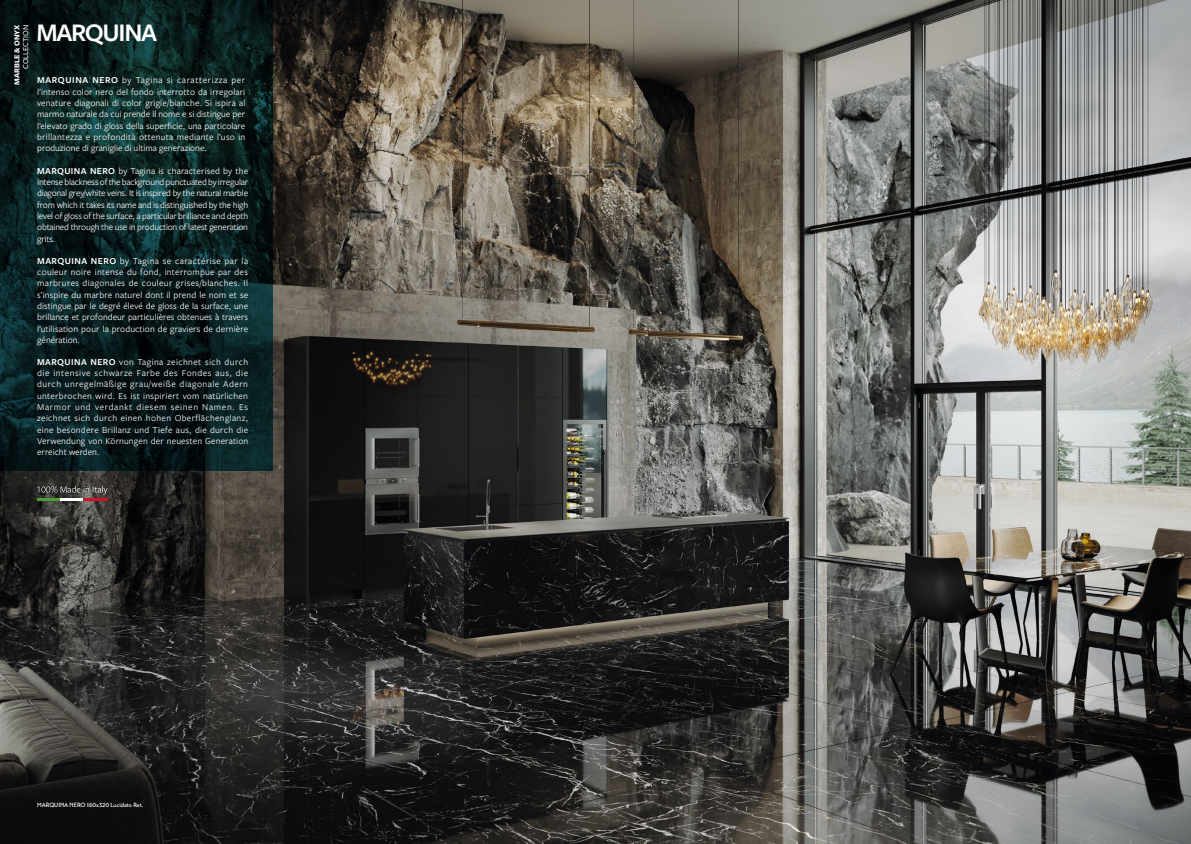
<style>
.page{position:relative;width:1191px;height:844px;background:#fff}
.page>*{position:absolute;margin:0;border:0;box-sizing:border-box;transform-origin:0 0}
.t1{font:600 26.25px "Freight Sans Pro";letter-spacing:-.05em;color:#fff}
.t2{font:9.45px/11.4px "Freight Sans Pro";color:#fff;text-align:justify}
.t3{font:700 7.88px "Freight Sans Pro";color:#fff}
.t4{font:500 7.88px "Freight Sans Pro";color:#fff}
.t5{font:500 6.12px "Transat";color:#fff}
.s1{font-weight:600}
</style>
<div class="page">
<img style="left:0;top:0;width:1191px;height:843px">
<svg style="left:0;top:0;width:273px;height:471px;background:#091e1f"></svg>
<svg style="left:37px;top:486px;width:70px;height:8px"></svg>
<hr style="left:37px;top:498px;width:23px;height:2px;background:#4e9d34">
<hr style="left:60px;top:498px;width:23px;height:2px;background:#fff">
<hr style="left:83px;top:498px;width:24px;height:2px;background:#ce132d">
<p class="t3" style="left:12px;top:85px;width:62px;rotate:-90deg">MARBLE &amp; ONYX</p>
<p class="t4" style="left:20px;top:69px;width:46px;rotate:-90deg">COLLECTION</p>
<h1 class="t1" style="left:36px;top:15px;width:122px">MARQUINA</h1>
<p class="t2" style="left:37px;top:74px;width:210px"><span class="s1">MARQUINA NERO</span> by Tagina si caratterizza per l’intenso color nero del fondo interrotto da irregolari venature diagonali di color grigie/bianche. Si ispira al marmo naturale da cui prende il nome e si distingue per l’elevato grado di gloss della superficie, una particolare brillantezza e profondità ottenuta mediante l’uso in produzione di graniglie di ultima generazione.</p>
<p class="t2" style="left:37px;top:164px;width:212px"><span class="s1">MARQUINA NERO</span> by Tagina is characterised by the intense blackness of the background punctuated by irregular diagonal grey/white veins. It is inspired by the natural marble from which it takes its name and is distinguished by the high level of gloss of the surface, a particular brilliance and depth obtained through the use in production of latest generation grits.</p>
<p class="t2" style="left:37px;top:254px;width:212px"><span class="s1">MARQUINA NERO</span> by Tagina se caractérise par la couleur noire intense du fond, interrompue par des marbrures diagonales de couleur grises/blanches. Il s’inspire du marbre naturel dont il prend le nom et se distingue par le degré élevé de gloss de la surface, une brillance et profondeur particulières obtenues à travers l’utilisation pour la production de graviers de dernière génération.</p>
<p class="t2" style="left:37px;top:355px;width:212px"><span class="s1">MARQUINA NERO</span> von Tagina zeichnet sich durch die intensive schwarze Farbe des Fondes aus, die durch unregelmäßige grau/weiße diagonale Adern unterbrochen wird. Es ist inspiriert vom natürlichen Marmor und verdankt diesem seinen Namen. Es zeichnet sich durch einen hohen Oberflächenglanz, eine besondere Brillanz und Tiefe aus, die durch die Verwendung von Körnungen der neuesten Generation erreicht werden.</p>
<p class="t5" style="left:37px;top:800px;width:108px">MARQUINA NERO 160x320 Lucidato Ret.</p>
</div>
